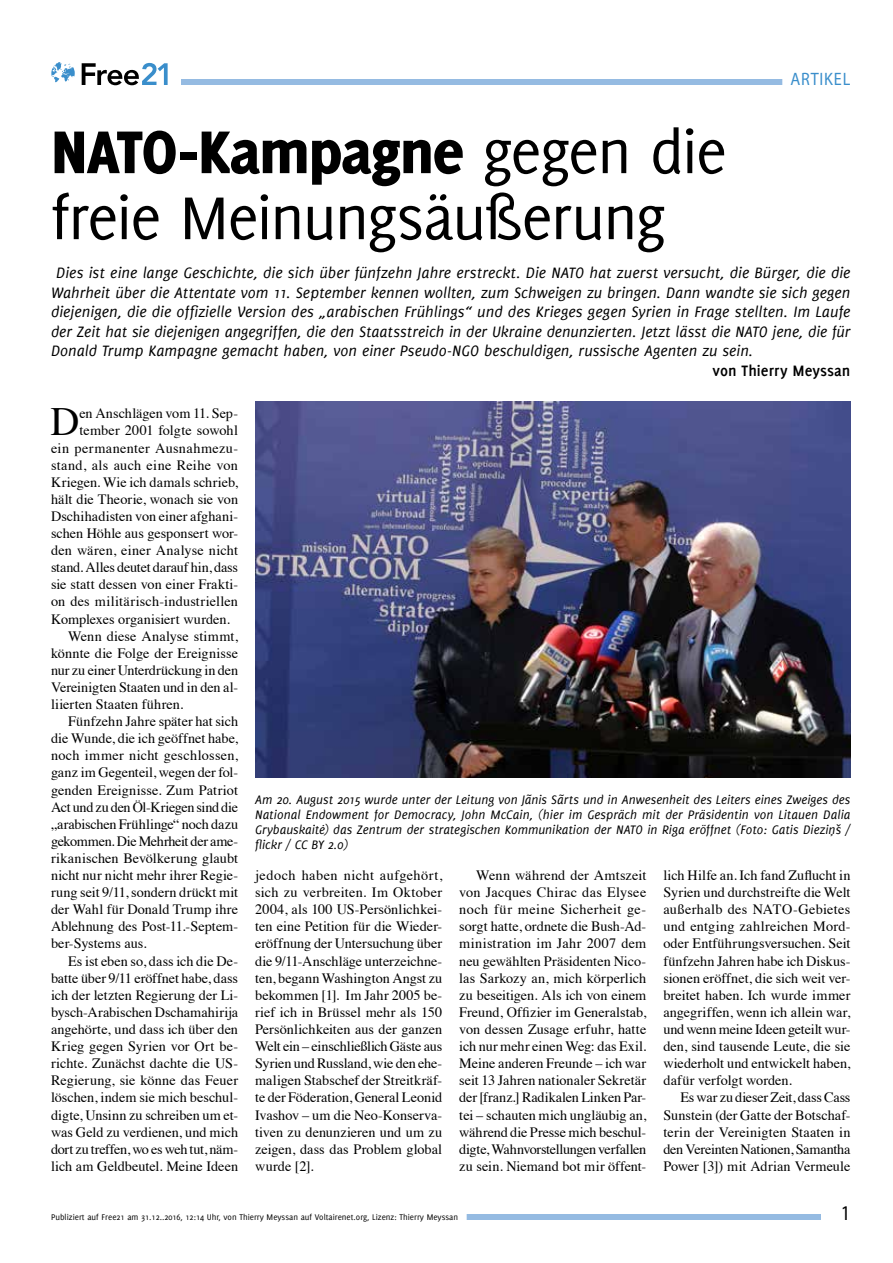
<style>
.page{position:relative;width:893px;height:1263px;background:#fff}
.page>*{position:absolute;margin:0;border:0;box-sizing:border-box;transform-origin:0 0}
.t1{font:66px/66px "Delicious";letter-spacing:-.03em;color:#000}
.t2{font:40.05px "Times";color:#000}
.t3{font:21px "Myriad Pro";color:#000;scale:.9 1}
.t4{font:18px "Myriad Pro";letter-spacing:.05em;color:#3a8ecb;scale:.9 1}
.t5{font:italic 16.5px/19.5px "Delicious";color:#000;text-align:justify}
.t6{font:700 16.5px "Delicious";letter-spacing:.005em;color:#000}
.t7{font:14.25px/17.1px "Times";color:#000;text-align:justify}
.t8{font:14.25px "Times";letter-spacing:-.025em;color:#000}
.t9{font:14.25px "Times";letter-spacing:.02em;color:#000}
.t10{font:14.25px "Times";letter-spacing:-.02em;color:#000}
.t11{font:14.25px "Times";letter-spacing:.025em;color:#000}
.t12{font:italic 13.5px/15px "Delicious";color:#000;text-align:justify}
.t13{font:9px "Delicious";color:#000}
.s1{font-weight:800}
</style>
<div class="page">
<div style="left:181px;top:79px;width:669px;height:6px;background:#95bbe2"></div>
<div style="left:55px;top:1214px;width:766px;height:6px;background:#95bbe2"></div>
<div style="left:43px;top:1211px;width:424px;height:12px;background:#fff"></div>
<div style="left:782px;top:74px;width:77px;height:15px;background:#fff"></div>
<svg style="left:82px;top:63px;width:86px;height:22px"></svg>
<svg style="left:51px;top:62px;width:24px;height:20px"></svg>
<img style="left:255px;top:401px;width:595px;height:376px">
<p class="t4" style="left:790px;top:68px;width:68px">ARTIKEL</p>
<h1 class="t1" style="left:51px;top:118px;width:677px"><span class="s1">NATO-Kampagne</span> gegen die freie Meinungsäußerung</h1>
<p class="t5" style="left:51px;top:263px;width:801px;text-indent:5px">Dies ist eine lange Geschichte, die sich über fünfzehn Jahre erstreckt. Die NATO hat zuerst versucht, die Bürger, die die Wahrheit über die Attentate vom 11. September kennen wollten, zum Schweigen zu bringen. Dann wandte sie sich gegen diejenigen, die die offizielle Version des „arabischen Frühlings“ und des Krieges gegen Syrien in Frage stellten. Im Laufe der Zeit hat sie diejenigen angegriffen, die den Staatsstreich in der Ukraine denunzierten. Jetzt lässt die NATO jene, die für Donald Trump Kampagne gemacht haben, von einer Pseudo-NGO beschuldigen, russische Agenten zu sein.</p>
<p class="t6" style="left:713px;top:361px;width:139px">von Thierry Meyssan</p>
<h2 class="t2" style="left:50px;top:384px;width:30px">D</h2>
<p class="t7" style="left:79px;top:404px;width:160px">en Anschlägen vom 11. Sep-</p>
<p class="t7" style="left:79px;top:421px;width:160px">tember 2001 folgte sowohl</p>
<p class="t11" style="left:51px;top:434px;width:189px">ein permanenter Ausnahmezu-</p>
<p class="t9" style="left:51px;top:451px;width:189px">stand, als auch eine Reihe von</p>
<p class="t7" style="left:51px;top:472px;width:189px">Kriegen. Wie ich damals schrieb,</p>
<p class="t7" style="left:51px;top:489px;width:189px">hält die Theorie, wonach sie von</p>
<p class="t7" style="left:51px;top:506px;width:189px">Dschihadisten von einer afghani-</p>
<p class="t7" style="left:51px;top:523px;width:189px">schen Höhle aus gesponsert wor-</p>
<p class="t7" style="left:51px;top:541px;width:189px">den wären, einer Analyse nicht</p>
<p class="t7" style="left:51px;top:558px;width:189px">stand. Alles deutet darauf hin, dass</p>
<p class="t7" style="left:51px;top:575px;width:189px">sie statt dessen von einer Frakti-</p>
<p class="t7" style="left:51px;top:592px;width:189px">on des militärisch-industriellen</p>
<p class="t7" style="left:51px;top:609px;width:180px">Komplexes organisiert wurden.</p>
<p class="t7" style="left:68px;top:626px;width:172px">Wenn diese Analyse stimmt,</p>
<p class="t7" style="left:51px;top:643px;width:189px">könnte die Folge der Ereignisse</p>
<p class="t7" style="left:51px;top:660px;width:189px">nur zu einer Unterdrückung in den</p>
<p class="t7" style="left:51px;top:677px;width:189px">Vereinigten Staaten und in den al-</p>
<p class="t7" style="left:51px;top:694px;width:134px">liierten Staaten führen.</p>
<p class="t7" style="left:68px;top:712px;width:172px">Fünfzehn Jahre später hat sich</p>
<p class="t7" style="left:51px;top:729px;width:189px">die Wunde, die ich geöffnet habe,</p>
<p class="t9" style="left:51px;top:742px;width:189px">noch immer nicht geschlossen,</p>
<p class="t7" style="left:51px;top:763px;width:189px">ganz im Gegenteil, wegen der fol-</p>
<p class="t7" style="left:51px;top:780px;width:189px">genden Ereignisse. Zum Patriot</p>
<p class="t8" style="left:51px;top:793px;width:189px">Act und zu den Öl-Kriegen sind die</p>
<p class="t7" style="left:51px;top:814px;width:189px">„arabischen Frühlinge“ noch dazu</p>
<p class="t8" style="left:51px;top:828px;width:189px">gekommen. Die Mehrheit der ame-</p>
<p class="t7" style="left:51px;top:848px;width:189px">rikanischen Bevölkerung glaubt</p>
<p class="t7" style="left:51px;top:865px;width:189px">nicht nur nicht mehr ihrer Regie-</p>
<p class="t7" style="left:51px;top:883px;width:189px">rung seit 9/11, sondern drückt mit</p>
<p class="t7" style="left:51px;top:900px;width:189px">der Wahl für Donald Trump ihre</p>
<p class="t7" style="left:51px;top:917px;width:189px">Ablehnung des Post-11.-Septem-</p>
<p class="t7" style="left:51px;top:934px;width:97px">ber-Systems aus.</p>
<p class="t7" style="left:68px;top:951px;width:172px">Es ist eben so, dass ich die De-</p>
<p class="t7" style="left:51px;top:968px;width:189px">batte über 9/11 eröffnet habe, dass</p>
<p class="t7" style="left:51px;top:985px;width:189px">ich der letzten Regierung der Li-</p>
<p class="t7" style="left:51px;top:1002px;width:189px">bysch-Arabischen Dschamahirija</p>
<p class="t7" style="left:51px;top:1019px;width:189px">angehörte, und dass ich über den</p>
<p class="t7" style="left:51px;top:1036px;width:189px">Krieg gegen Syrien vor Ort be-</p>
<p class="t7" style="left:51px;top:1054px;width:189px">richte. Zunächst dachte die US-</p>
<p class="t7" style="left:51px;top:1071px;width:189px">Regierung, sie könne das Feuer</p>
<p class="t7" style="left:51px;top:1088px;width:189px">löschen, indem sie mich beschul-</p>
<p class="t7" style="left:51px;top:1105px;width:189px">digte, Unsinn zu schreiben um et-</p>
<p class="t7" style="left:51px;top:1122px;width:189px">was Geld zu verdienen, und mich</p>
<p class="t10" style="left:51px;top:1135px;width:189px">dort zu treffen, wo es weh tut, näm-</p>
<p class="t7" style="left:51px;top:1156px;width:189px">lich am Geldbeutel. Meine Ideen</p>
<p class="t12" style="left:255px;top:792px;width:597px">Am 20. August 2015 wurde unter der Leitung von Jãnis Sãrts und in Anwesenheit des Leiters eines Zweiges des National Endowment for Democracy, John McCain, (hier im Gespräch mit der Präsidentin von Litauen Dalia Grybauskaite˙) das Zentrum der strategischen Kommunikation der NATO in Riga eröffnet (Foto: Gatis Diezin¸ sˇ / flickr / CC BY 2.0)</p>
<p class="t7" style="left:255px;top:865px;width:189px">jedoch haben nicht aufgehört, sich zu verbreiten. Im Oktober 2004, als 100 US-Persönlichkei&shy;ten eine Petition für die Wieder&shy;eröffnung der Untersuchung über die 9/11-Anschläge unterzeichne&shy;ten, begann Washington Angst zu bekommen [1]. Im Jahr 2005 be&shy;rief ich in Brüssel mehr als 150<br>Persönlichkeiten aus der ganzen Welt ein – einschließlich Gäste aus Syrien und Russland, wie den ehe&shy;maligen Stabschef der Streitkräf&shy;te der Föderation, General Leonid Ivashov – um die Neo-Konserva&shy;tiven zu denunzieren und um zu zeigen, dass das Problem global wurde [2].</p>
<p class="t7" style="left:459px;top:865px;width:189px;text-indent:17px">Wenn während der Amtszeit von Jacques Chirac das Elysee noch für meine Sicherheit ge&shy;sorgt hatte, ordnete die Bush-Ad&shy;ministration im Jahr 2007 dem neu gewählten Präsidenten Nico&shy;las Sarkozy an, mich körperlich zu beseitigen. Als ich von einem Freund, Offizier im Generalstab, von dessen Zusage erfuhr, hatte ich nur mehr einen Weg: das Exil.<br>Meine anderen Freunde – ich war seit 13 Jahren nationaler Sekretär der [franz.] Radikalen Linken Par&shy;tei – schauten mich ungläubig an, während die Presse mich beschul&shy;digte, Wahnvorstellungen verfallen zu sein. Niemand bot mir öffent-</p>
<p class="t7" style="left:663px;top:865px;width:189px">lich Hilfe an. Ich fand Zuflucht in Syrien und durchstreifte die Welt außerhalb des NATO-Gebietes und entging zahlreichen Mord&shy;oder Entführungsversuchen. Seit fünfzehn Jahren habe ich Diskus&shy;sionen eröffnet, die sich weit ver&shy;breitet haben. Ich wurde immer angegriffen, wenn ich allein war, und wenn meine Ideen geteilt wur&shy;den, sind tausende Leute, die sie wiederholt und entwickelt haben, dafür verfolgt worden.</p>
<p class="t7" style="left:663px;top:1088px;width:189px;text-indent:17px">Es war zu dieser Zeit, dass Cass Sunstein (der Gatte der Botschaf&shy;terin der Vereinigten Staaten in den Vereinten Nationen, Samantha Power [3]) mit Adrian Vermeule</p>
<p class="t13" style="left:51px;top:1211px;width:409px">Publiziert auf Free21 am 31.12..2016, 12:14 Uhr, von Thierry Meyssan auf Voltairenet.org, Lizenz: Thierry Meyssan</p>
<h3 class="t3" style="left:841px;top:1200px;width:12px">1</h3>
</div>
